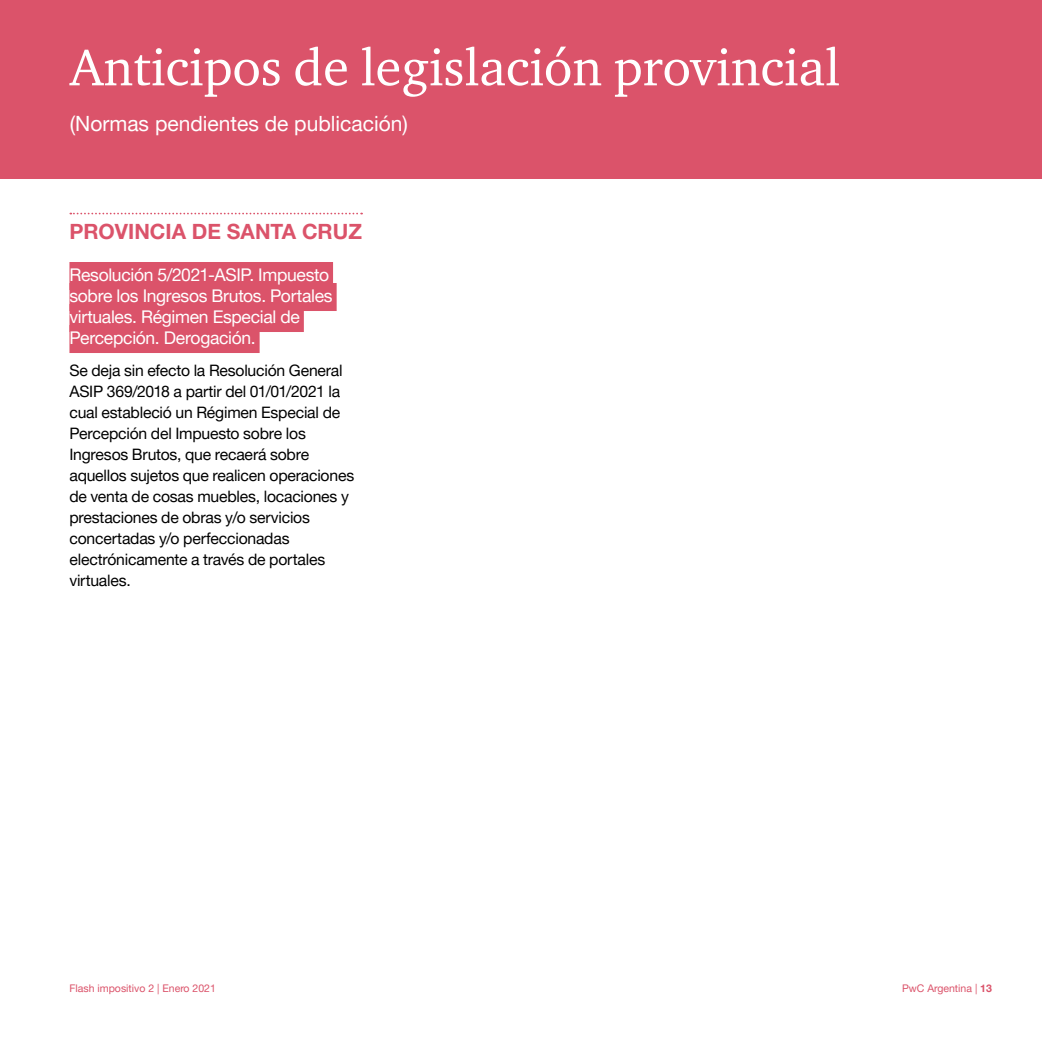
<style>
.page{position:relative;width:1042px;height:1042px;background:#fff}
.page>*{position:absolute;margin:0;border:0;box-sizing:border-box;transform-origin:0 0}
.t1{font:52.5px "ITC Charter Com";color:#fff}
.t2{font:21px "Helvetica Neue LT Pro";color:#fff}
.t3{font:700 21px "Helvetica Neue LT Pro";color:#db536a}
.t4{font:17.5px/21px "Helvetica Neue LT Pro";letter-spacing:-.02em;color:#fff}
.t5{font:15.75px/21px "Helvetica Neue LT Pro";letter-spacing:-.015em;color:#000}
.t6{font:10.5px "Helvetica Neue LT Pro";color:#db536a}
.s1{font-weight:700}
</style>
<div class="page">
<svg style="left:70px;top:213px;width:292px;height:1px"></svg>
<div style="left:69px;top:262px;width:264px;height:28px;background:#db536a"></div>
<div style="left:69px;top:283px;width:268px;height:28px;background:#db536a"></div>
<div style="left:69px;top:304px;width:235px;height:28px;background:#db536a"></div>
<div style="left:69px;top:325px;width:191px;height:28px;background:#db536a"></div>
<div style="left:0;top:0;width:1042px;height:179px;background:#db536a"></div>
<h1 class="t1" style="left:70px;top:35px;width:771px">Anticipos de legislación provincial</h1>
<h2 class="t2" style="left:70px;top:110px;width:340px">(Normas pendientes de publicación)</h2>
<h2 class="t3" style="left:69px;top:219px;width:294px">PROVINCIA DE SANTA CRUZ</h2>
<p class="t4" style="left:69px;top:264px;width:265px">Resolución 5/2021-ASIP. Impuesto sobre los Ingresos Brutos. Portales virtuales. Régimen Especial de<br>Percepción. Derogación.</p>
<p class="t5" style="left:69px;top:359px;width:286px">Se deja sin efecto la Resolución General ASIP 369/2018 a partir del 01/01/2021 la cual estableció un Régimen Especial de Percepción del Impuesto sobre los Ingresos Brutos, que recaerá sobre aquellos sujetos que realicen operaciones de venta de cosas muebles, locaciones y prestaciones de obras y/o servicios concertadas y/o perfeccionadas electrónicamente a través de portales virtuales.</p>
<p class="t6" style="left:69px;top:982px;width:148px">Flash impositivo 2 | Enero 2021</p>
<p class="t6" style="left:902px;top:982px;width:91px">PwC Argentina | <span class="s1">13</span></p>
</div>
